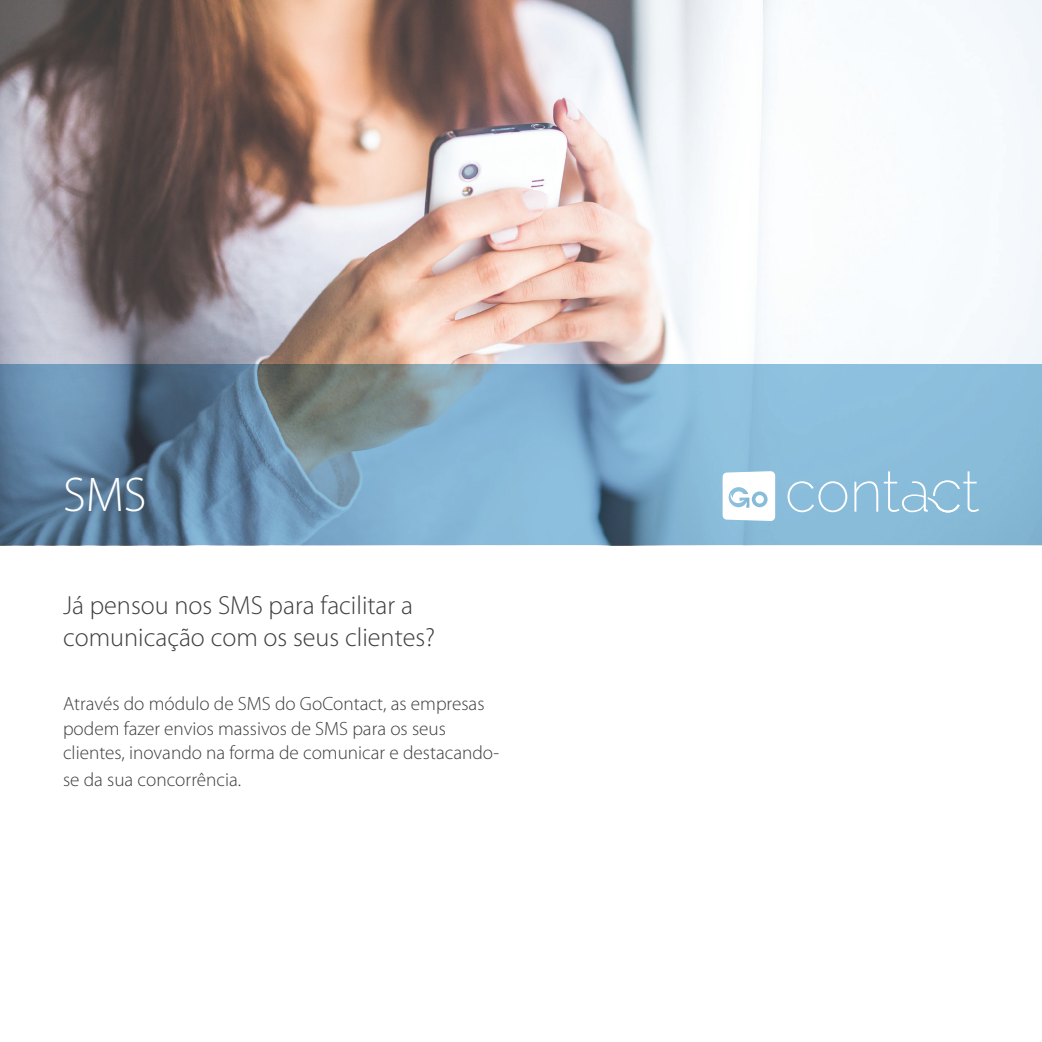
<style>
.page{position:relative;width:1042px;height:1042px;background:#fff}
.page>*{position:absolute;margin:0;border:0;box-sizing:border-box;transform-origin:0 0}
.t1{font:300 49px "Myriad Pro";color:#fff}
.t2{font:300 26.25px/31.5px "Myriad Pro";color:#3e3e3f}
.t3{font:300 19.25px/24.5px "Myriad Pro";color:#3e3e3f}
</style>
<div class="page">
<img style="left:0;top:0;width:1042px;height:546px">
<svg style="left:0;top:364px;width:1042px;height:181px;background:#77a0bc"></svg>
<svg style="left:722px;top:471px;width:53px;height:50px"></svg>
<svg style="left:787px;top:481px;width:60px;height:31px;background:#9cc7e0"></svg>
<svg style="left:854px;top:481px;width:24px;height:31px"></svg>
<svg style="left:884px;top:471px;width:95px;height:41px;background:#98c5de"></svg>
<h1 class="t1" style="left:63px;top:467px;width:85px">SMS</h1>
<h2 class="t2" style="left:63px;top:590px;width:374px">Já pensou nos SMS para facilitar a comunicação com os seus clientes?</h2>
<p class="t3" style="left:63px;top:692px;width:438px">Através do módulo de SMS do GoContact, as empresas podem fazer envios massivos de SMS para os seus clientes, inovando na forma de comunicar e destacando-</p>
<p class="t3" style="left:63px;top:767px;width:180px">se da sua concorrência.</p>
</div>
